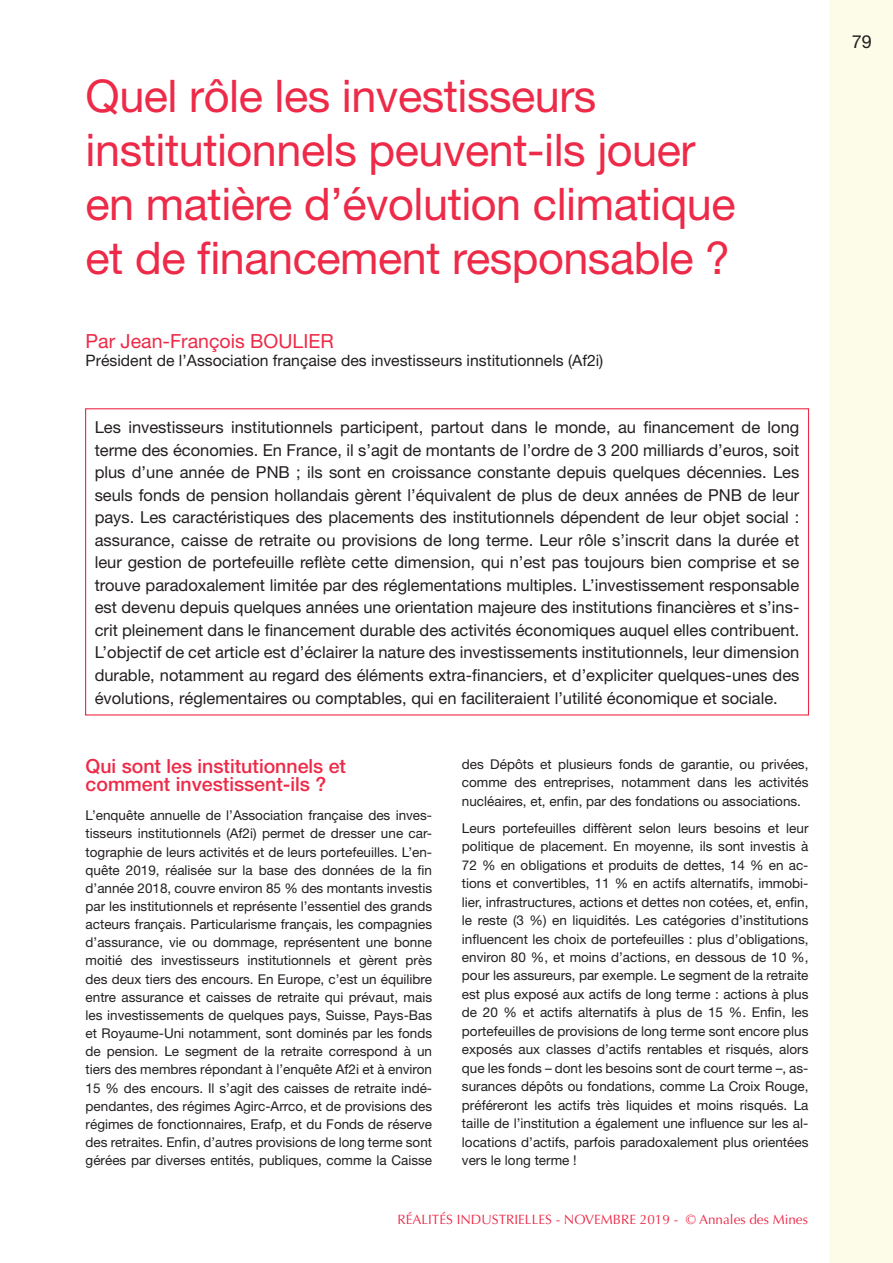
<style>
.page{position:relative;width:893px;height:1263px;background:#fff}
.page>*{position:absolute;margin:0;border:0;box-sizing:border-box;transform-origin:0 0}
.Titre{font:45px/54px "Helvetica Neue";letter-spacing:-.01em;color:#ed2a48}
.INTER_1{font:500 19.5px/18.1px "Helvetica Neue";color:#ed2a48}
.auteur{font:19.5px "Helvetica Neue";color:#ed2a48}
.t1{font:18px "Helvetica Neue";color:#231f20}
.chapeau{font:16.5px/22.5px "Helvetica Neue";color:#231f20;text-align:justify}
.profession_auteur{font:15.75px "Helvetica Neue";color:#231f20}
.texte_courant{font:13.5px/18.5px "Helvetica Neue";color:#231f20;text-align:justify}
.t2{font:13.5px "Optima";color:#ed2a48}
</style>
<div class="page">
<div style="left:829px;top:0;width:64px;height:1263px;background:#fdfce8"></div>
<p class="Titre" style="left:86px;top:68px;width:651px">Quel rôle les investisseurs institutionnels peuvent-ils jouer en matière d’évolution climatique et de financement responsable ?</p>
<p class="auteur" style="left:86px;top:329px;width:250px">Par Jean-François BOULIER</p>
<p class="profession_auteur" style="left:86px;top:351px;width:519px">Président de l’Association française des investisseurs institutionnels (Af2i)</p>
<p class="chapeau" style="left:95px;top:416px;width:706px">Les investisseurs institutionnels participent, partout dans le monde, au financement de long terme des économies. En France, il s’agit de montants de l’ordre de 3 200 milliards d’euros, soit plus d’une année de PNB ; ils sont en croissance constante depuis quelques décennies. Les seuls fonds de pension hollandais gèrent l’équivalent de plus de deux années de PNB de leur pays. Les caractéristiques des placements des institutionnels dépendent de leur objet social : assurance, caisse de retraite ou provisions de long terme. Leur rôle s’inscrit dans la durée et leur gestion de portefeuille reflète cette dimension, qui n’est pas toujours bien comprise et se trouve paradoxalement limitée par des réglementations multiples. L’investissement responsable est devenu depuis quelques années une orientation majeure des institutions financières et s’ins&shy;crit pleinement dans le financement durable des activités économiques auquel elles contribuent.<br>L’objectif de cet article est d’éclairer la nature des investissements institutionnels, leur dimension durable, notamment au regard des éléments extra-financiers, et d’expliciter quelques-unes des évolutions, réglementaires ou comptables, qui en faciliteraient l’utilité économique et sociale.</p>
<p class="INTER_1" style="left:86px;top:757px;width:262px">Qui sont les institutionnels et comment investissent-ils ?</p>
<p class="texte_courant" style="left:86px;top:806px;width:348px">L’enquête annuelle de l’Association française des inves&shy;tisseurs institutionnels (Af2i) permet de dresser une car&shy;tographie de leurs activités et de leurs portefeuilles. L’en&shy;quête 2019, réalisée sur la base des données de la fin d’année 2018, couvre environ 85 % des montants investis par les institutionnels et représente l’essentiel des grands acteurs français. Particularisme français, les compagnies d’assurance, vie ou dommage, représentent une bonne moitié des investisseurs institutionnels et gèrent près des deux tiers des encours. En Europe, c’est un équilibre entre assurance et caisses de retraite qui prévaut, mais les investissements de quelques pays, Suisse, Pays-Bas et Royaume-Uni notamment, sont dominés par les fonds de pension. Le segment de la retraite correspond à un tiers des membres répondant à l’enquête Af2i et à environ 15 % des encours. Il s’agit des caisses de retraite indé&shy;pendantes, des régimes Agirc-Arrco, et de provisions des régimes de fonctionnaires, Erafp, et du Fonds de réserve des retraites. Enfin, d’autres provisions de long terme sont gérées par diverses entités, publiques, comme la Caisse</p>
<p class="texte_courant" style="left:462px;top:754px;width:348px">des Dépôts et plusieurs fonds de garantie, ou privées, comme des entreprises, notamment dans les activités nucléaires, et, enfin, par des fondations ou associations.</p>
<p class="texte_courant" style="left:462px;top:818px;width:348px">Leurs portefeuilles diffèrent selon leurs besoins et leur politique de placement. En moyenne, ils sont investis à 72 % en obligations et produits de dettes, 14 % en ac&shy;tions et convertibles, 11 % en actifs alternatifs, immobi&shy;lier, infrastructures, actions et dettes non cotées, et, enfin, le reste (3 %) en liquidités. Les catégories d’institutions influencent les choix de portefeuilles : plus d’obligations, environ 80 %, et moins d’actions, en dessous de 10 %, pour les assureurs, par exemple. Le segment de la retraite est plus exposé aux actifs de long terme : actions à plus de 20 % et actifs alternatifs à plus de 15 %. Enfin, les portefeuilles de provisions de long terme sont encore plus exposés aux classes d’actifs rentables et risqués, alors que les fonds – dont les besoins sont de court terme –, as&shy;surances dépôts ou fondations, comme La Croix Rouge, préféreront les actifs très liquides et moins risqués. La taille de l’institution a également une influence sur les al&shy;locations d’actifs, parfois paradoxalement plus orientées vers le long terme !</p>
<p class="t2" style="left:397px;top:1212px;width:412px">RÉALITÉS INDUSTRIELLES - NOVEMBRE 2019 - © Annales des Mines</p>
<p class="t1" style="left:852px;top:31px;width:22px">79</p>
</div>
